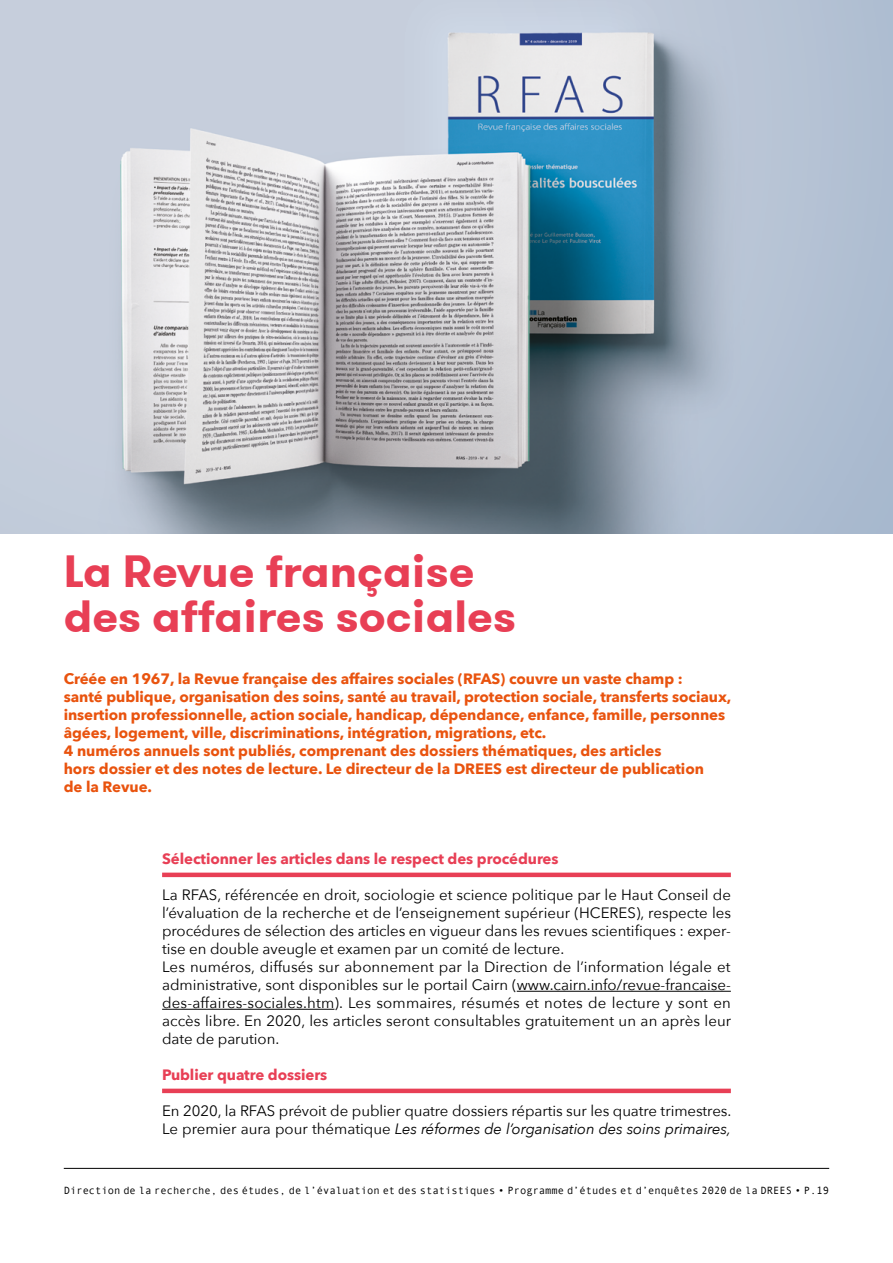
<style>
.page{position:relative;width:893px;height:1263px;background:#fff}
.page>*{position:absolute;margin:0;border:0;box-sizing:border-box;transform-origin:0 0}
.titre_partie{font:700 45px/45px "GT Walsheim";color:#e83f55}
.texte_courant{font:15px/18px "Avenir Next";letter-spacing:-.005em;color:#000;text-align:justify}
.texte_courant-2{font:700 15px/18px "Avenir Next";letter-spacing:-.005em;color:#e9530e}
.intertitre{font:700 15px "Avenir Next";letter-spacing:-.005em;color:#e83f55}
.t1{font:10.5px "Andale Mono";color:#000}
.s1{font-style:italic}
</style>
<div class="page">
<hr style="left:64px;top:1168px;width:765px;height:1px;background:#000">
<hr style="left:162px;top:873px;width:569px;height:4px;background:#e83f55">
<hr style="left:517px;top:991px;width:214px;height:1px;background:#000">
<hr style="left:162px;top:1009px;width:172px;height:1px;background:#000">
<hr style="left:162px;top:1089px;width:569px;height:4px;background:#e83f55">
<img style="left:0;top:0;width:893px;height:534px">
<p class="titre_partie" style="left:64px;top:548px;width:454px">La Revue française des affaires sociales</p>
<p class="texte_courant-2" style="left:64px;top:670px;width:669px">Créée en 1967, la Revue française des affaires sociales (RFAS) couvre un vaste champ :<br>santé publique, organisation des soins, santé au travail, protection sociale, transferts sociaux, insertion professionnelle, action sociale, handicap, dépendance, enfance, famille, personnes âgées, logement, ville, discriminations, intégration, migrations, etc.</p>
<p class="texte_courant-2" style="left:64px;top:742px;width:642px">4 numéros annuels sont publiés, comprenant des dossiers thématiques, des articles<br>hors dossier et des notes de lecture. Le directeur de la DREES est directeur de publication de la Revue.</p>
<p class="intertitre" style="left:162px;top:846px;width:398px">Sélectionner les articles dans le respect des procédures</p>
<p class="texte_courant" style="left:162px;top:885px;width:571px">La RFAS, référencée en droit, sociologie et science politique par le Haut Conseil de l’évaluation de la recherche et de l’enseignement supérieur (HCERES), respecte les procédures de sélection des articles en vigueur dans les revues scientifiques : exper&shy;tise en double aveugle et examen par un comité de lecture.</p>
<p class="texte_courant" style="left:162px;top:957px;width:571px">Les numéros, diffusés sur abonnement par la Direction de l’information légale et administrative, sont disponibles sur le portail Cairn (www.cairn.info/revue-francaise&shy;des-affaires-sociales.htm). Les sommaires, résumés et notes de lecture y sont en accès libre. En 2020, les articles seront consultables gratuitement un an après leur date de parution.</p>
<p class="intertitre" style="left:162px;top:1062px;width:167px">Publier quatre dossiers</p>
<p class="texte_courant" style="left:162px;top:1101px;width:571px">En 2020, la RFAS prévoit de publier quatre dossiers répartis sur les quatre trimestres.<br>Le premier aura pour thématique <span class="s1">Les réformes de l’organisation des soins primaires,</span></p>
<p class="t1" style="left:64px;top:1183px;width:767px">Direction de la recherche, des études, de l’évaluation et des statistiques • Programme d’études et d’enquêtes 2020 de la DREES • P.19</p>
</div>
